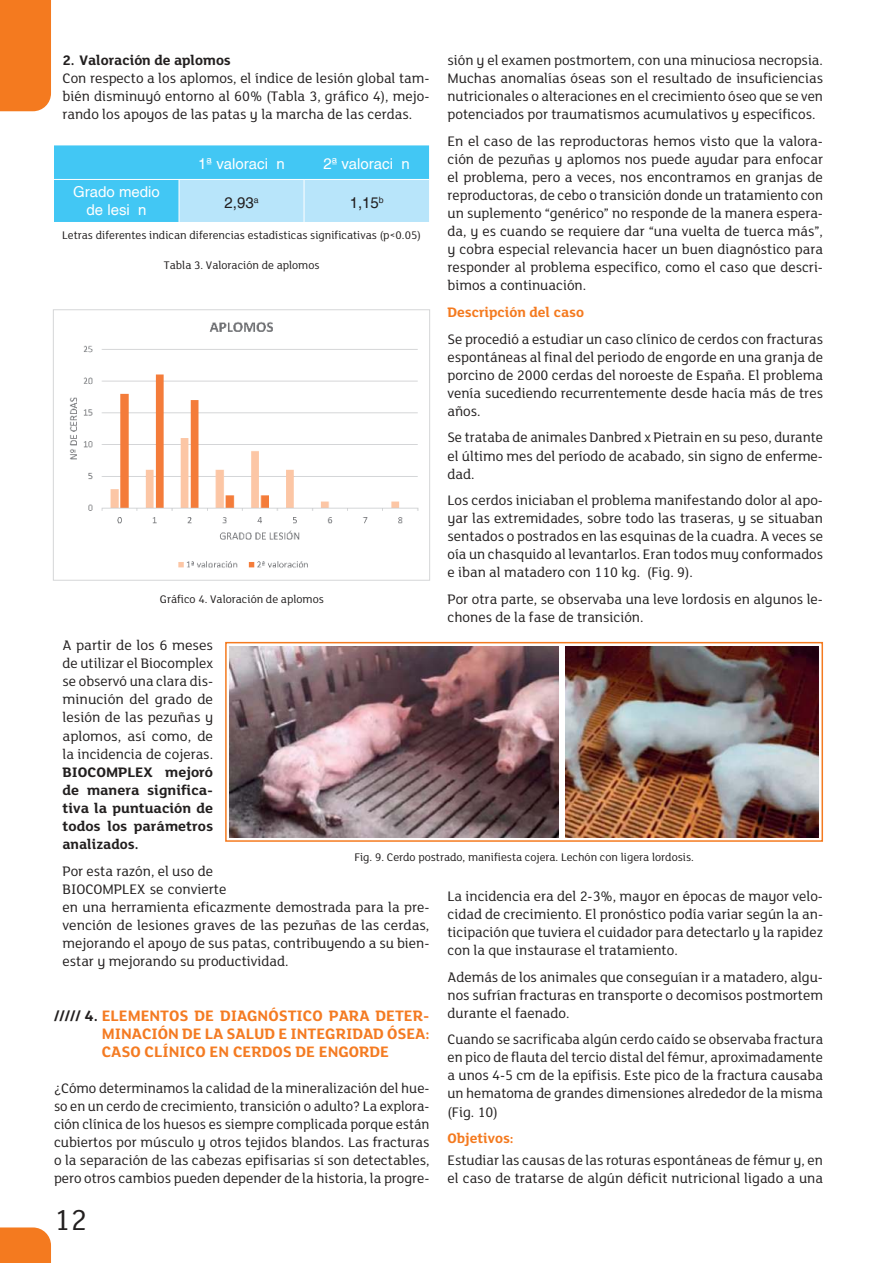
<style>
.page{position:relative;width:893px;height:1263px;background:#fff}
.page>*{position:absolute;margin:0;border:0;box-sizing:border-box;transform-origin:0 0}
.t1{font:31.5px "FS Lola Regular";color:#221f1f}
.t2{font:16.5px/18.1px "FS Lola Bold Regular";color:#f47b22;text-align:justify}
.t3{font:15px/18px "FS Lola Regular";color:#221f1f;text-align:justify}
.t4{font:15px/18.1px "FS Lola Bold Regular";color:#221f1f;text-align:justify}
.t5{font:15px/18px "Helvetica";color:#fff;text-align:center}
.t6{font:15px "FS Lola Bold Regular";color:#f47a1f}
.t7{font:15px "Helvetica";color:#221f1f}
.t8{font:12px "FS Lola Regular";color:#221f1f}
.s1{color:#221f1f}
</style>
<div class="page">
<div style="left:0;top:0;width:51px;height:111px;background:#f47a1f"></div>
<div style="left:0;top:1227px;width:51px;height:36px;background:#f47a1f"></div>
<svg style="left:54px;top:145px;width:375px;height:77px;background:#6ed2f6"></svg>
<hr style="left:54px;top:179px;width:125px;height:1px;background:#fff">
<hr style="left:179px;top:179px;width:125px;height:1px;background:#fff">
<hr style="left:179px;top:180px;width:1px;height:42px;background:#fff">
<hr style="left:304px;top:179px;width:125px;height:1px;background:#fff">
<hr style="left:304px;top:180px;width:1px;height:42px;background:#fff">
<img style="left:53px;top:309px;width:377px;height:272px">
<img style="left:229px;top:646px;width:330px;height:191px">
<img style="left:565px;top:646px;width:254px;height:191px">
<div style="left:225px;top:642px;width:598px;height:200px;border:2px solid #f47a1f"></div>
<p class="t4" style="left:63px;top:51px;width:170px">2. Valoración de aplomos</p>
<p class="t3" style="left:63px;top:70px;width:368px">Con respecto a los aplomos, el índice de lesión global tam&shy;bién disminuyó entorno al 60% (Tabla 3, gráfico 4), mejo&shy;rando los apoyos de las patas y la marcha de las cerdas.</p>
<p class="t5" style="left:198px;top:156px;width:88px">1ª valoración</p>
<p class="t5" style="left:323px;top:156px;width:88px">2ª valoración</p>
<p class="t5" style="left:73px;top:184px;width:88px">Grado medio de lesión</p>
<p class="t7" style="left:224px;top:196px;width:36px">2,93<sup>a</sup></p>
<p class="t7" style="left:350px;top:196px;width:36px">1,15<sup>b</sup></p>
<p class="t8" style="left:62px;top:230px;width:360px">Letras diferentes indican diferencias estadísticas significativas (p&lt;0.05)</p>
<p class="t8" style="left:164px;top:259px;width:157px">Tabla 3. Valoración de aplomos</p>
<p class="t8" style="left:160px;top:593px;width:165px">Gráfico 4. Valoración de aplomos</p>
<p class="t3" style="left:447px;top:52px;width:377px">sión y el examen postmortem, con una minuciosa necropsia.<br>Muchas anomalías óseas son el resultado de insuficiencias nutricionales o alteraciones en el crecimiento óseo que se ven potenciados por traumatismos acumulativos y específicos.</p>
<p class="t3" style="left:447px;top:132px;width:377px">En el caso de las reproductoras hemos visto que la valora&shy;ción de pezuñas y aplomos nos puede ayudar para enfocar el problema, pero a veces, nos encontramos en granjas de reproductoras, de cebo o transición donde un tratamiento con un suplemento “genérico” no responde de la manera espera&shy;da, y es cuando se requiere dar “una vuelta de tuerca más”, y cobra especial relevancia hacer un buen diagnóstico para responder al problema específico, como el caso que descri&shy;bimos a continuación.</p>
<p class="t6" style="left:447px;top:305px;width:138px">Descripción del caso</p>
<p class="t3" style="left:447px;top:330px;width:377px">Se procedió a estudiar un caso clínico de cerdos con fracturas espontáneas al final del periodo de engorde en una granja de porcino de 2000 cerdas del noroeste de España. El problema venía sucediendo recurrentemente desde hacía más de tres años.</p>
<p class="t3" style="left:447px;top:429px;width:377px">Se trataba de animales Danbred x Pietrain en su peso, durante el último mes del período de acabado, sin signo de enferme&shy;dad.</p>
<p class="t3" style="left:447px;top:492px;width:377px">Los cerdos iniciaban el problema manifestando dolor al apo&shy;yar las extremidades, sobre todo las traseras, y se situaban sentados o postrados en las esquinas de la cuadra. A veces se oía un chasquido al levantarlos. Eran todos muy conformados e iban al matadero con 110 kg. (Fig. 9).</p>
<p class="t3" style="left:447px;top:590px;width:377px">Por otra parte, se observaba una leve lordosis en algunos le&shy;chones de la fase de transición.</p>
<p class="t3" style="left:63px;top:636px;width:152px">A partir de los 6 meses de utilizar el Biocomplex se observó una clara dis&shy;minución del grado de lesión de las pezuñas y aplomos, así como, de la incidencia de cojeras.</p>
<p class="t4" style="left:63px;top:763px;width:152px">BIOCOMPLEX mejoró de manera significa&shy;tiva la puntuación de todos los parámetros analizados.</p>
<p class="t3" style="left:63px;top:862px;width:368px;text-align:left">Por esta razón, el uso de<br>BIOCOMPLEX se convierte<br>en una herramienta eficazmente demostrada para la pre&shy;vención de lesiones graves de las pezuñas de las cerdas, mejorando el apoyo de sus patas, contribuyendo a su bien&shy;estar y mejorando su productividad.</p>
<p class="t2" style="left:102px;top:1006px;width:329px;text-indent:-48px"><span class="s1">///// 4.</span> ELEMENTOS DE DIAGNÓSTICO PARA DETER-MINACIÓN DE LA SALUD E INTEGRIDAD ÓSEA:<br>CASO CLÍNICO EN CERDOS DE ENGORDE</p>
<p class="t3" style="left:54px;top:1079px;width:377px">¿Cómo determinamos la calidad de la mineralización del hue&shy;so en un cerdo de crecimiento, transición o adulto? La explora&shy;ción clínica de los huesos es siempre complicada porque están cubiertos por músculo y otros tejidos blandos. Las fracturas o la separación de las cabezas epifisarias sí son detectables, pero otros cambios pueden depender de la historia, la progre-</p>
<p class="t8" style="left:354px;top:851px;width:341px">Fig. 9. Cerdo postrado, manifiesta cojera. Lechón con ligera lordosis.</p>
<p class="t3" style="left:447px;top:887px;width:377px">La incidencia era del 2-3%, mayor en épocas de mayor velo&shy;cidad de crecimiento. El pronóstico podía variar según la an&shy;ticipación que tuviera el cuidador para detectarlo y la rapidez con la que instaurase el tratamiento.</p>
<p class="t3" style="left:447px;top:968px;width:377px">Además de los animales que conseguían ir a matadero, algu&shy;nos sufrían fracturas en transporte o decomisos postmortem durante el faenado.</p>
<p class="t3" style="left:447px;top:1031px;width:377px">Cuando se sacrificaba algún cerdo caído se observaba fractura en pico de flauta del tercio distal del fémur, aproximadamente a unos 4-5 cm de la epífisis. Este pico de la fractura causaba un hematoma de grandes dimensiones alrededor de la misma (Fig. 10)</p>
<p class="t6" style="left:447px;top:1131px;width:68px">Objetivos:</p>
<p class="t3" style="left:447px;top:1152px;width:377px">Estudiar las causas de las roturas espontáneas de fémur y, en el caso de tratarse de algún déficit nutricional ligado a una</p>
<h1 class="t1" style="left:54px;top:1204px;width:35px">12</h1>
</div>
